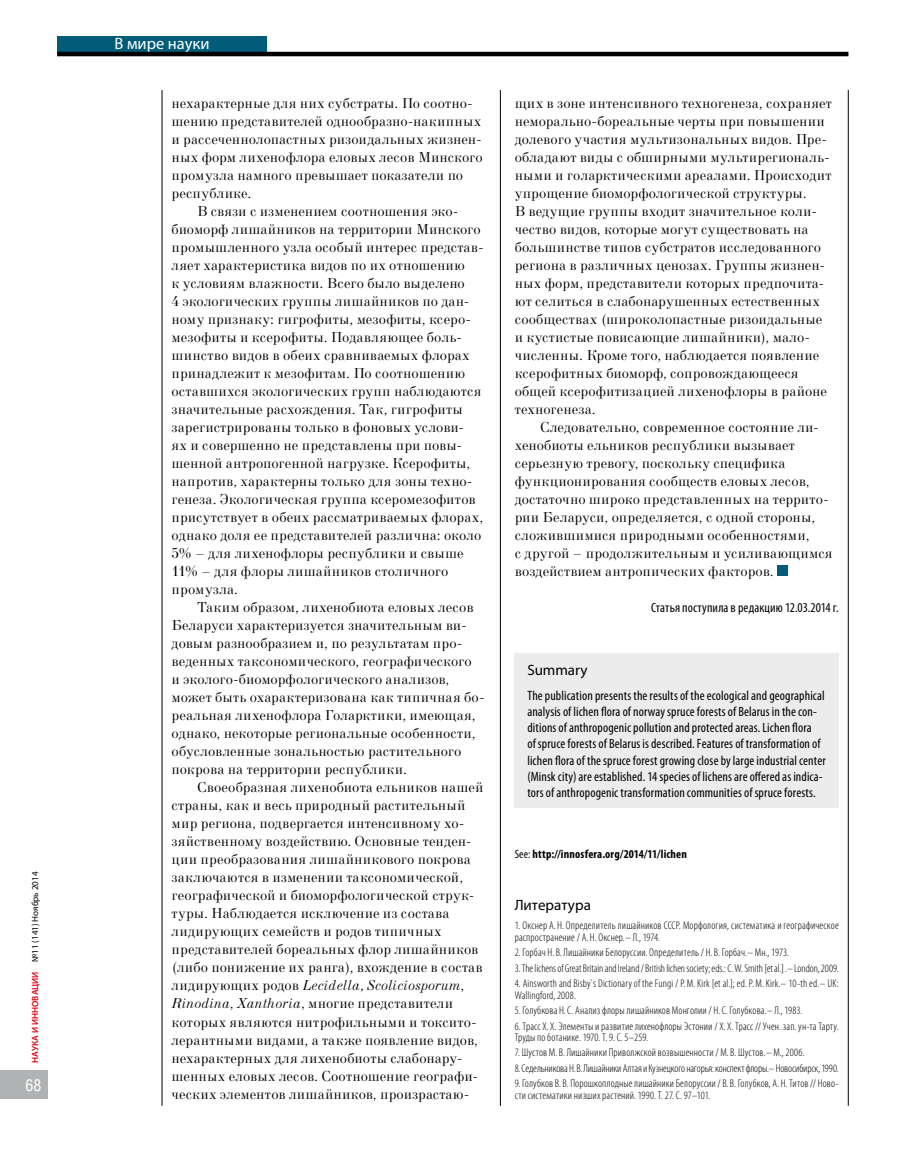
<style>
.page{position:relative;width:915px;height:1170px;background:#fff}
.page>*{position:absolute;margin:0;border:0;box-sizing:border-box;transform-origin:0 0}
.t1{font:16.5px "Myriad Pro";color:#fff}
.t2{font:16.5px "Helios Cond";color:#fff}
.t3{font:15px "Myriad Pro";color:#000}
.t4{font:14.25px/18px "New Standard C";letter-spacing:.005em;color:#000}
.t5{font:italic 14.25px "New Standard C";letter-spacing:.005em;color:#000}
.t6{font:condensed 13.5px/16.2px "Myriad Pro";letter-spacing:.01em;color:#000}
.t7{font:700 condensed 12px "Myriad Pro";letter-spacing:.015em;color:#000}
.t8{font:300 condensed 11.25px/11.2px "Myriad Pro";letter-spacing:.01em;color:#000}
.t9{font:300 condensed 11.25px "Myriad Pro";letter-spacing:-.01em;color:#000}
.t10{font:9px "Myriad Pro";color:#000}
.s1{font-weight:600;color:#e3000f}
.s2{font-style:normal}
.s3{font-style:italic}
.s4{font-weight:400}
</style>
<div class="page">
<div style="left:57px;top:36px;width:210px;height:18px;background:#005c78"></div>
<div style="left:0;top:1069px;width:48px;height:29px;background:#b1b2b3"></div>
<hr style="left:847px;top:90px;width:1px;height:1015px;background:#000">
<hr style="left:162px;top:90px;width:1px;height:1015px;background:#000">
<hr style="left:500px;top:90px;width:1px;height:1015px;background:#000">
<hr style="left:57px;top:52px;width:791px;height:4px;background:#000">
<hr style="left:914px;top:0;width:1px;height:1169px;background:#9a1915">
<div style="left:776px;top:565px;width:11px;height:11px;background:#005c78"></div>
<div style="left:514px;top:653px;width:324px;height:154px;background:#ececed"></div>
<p class="t10" style="left:30px;top:1062px;width:192px;rotate:-90deg"><span class="s1">НАУКА И ИННОВАЦИИ</span> №11 (141) Ноябрь 2014</p>
<p class="t2" style="left:25px;top:1074px;width:17px">68</p>
<p class="t1" style="left:114px;top:35px;width:96px">В мире науки</p>
<p class="t4" style="left:171px;top:94px;width:303px">нехарактерные для них субстраты. По соотно-</p>
<p class="t4" style="left:171px;top:112px;width:311px">шению представителей однообразно-накипных</p>
<p class="t4" style="left:171px;top:130px;width:311px">и рассеченнолопастных ризоидальных жизнен-</p>
<p class="t4" style="left:171px;top:148px;width:313px">ных форм лихенофлора еловых лесов Минского</p>
<p class="t4" style="left:171px;top:166px;width:293px">промузла намного превышает показатели по</p>
<p class="t4" style="left:171px;top:184px;width:81px">республике.</p>
<p class="t4" style="left:197px;top:202px;width:263px">В связи с изменением соотношения эко-</p>
<p class="t4" style="left:171px;top:220px;width:311px">биоморф лишайников на территории Минского</p>
<p class="t4" style="left:171px;top:238px;width:314px">промышленного узла особый интерес представ-</p>
<p class="t4" style="left:171px;top:256px;width:295px">ляет характеристика видов по их отношению</p>
<p class="t4" style="left:171px;top:274px;width:295px">к условиям влажности. Всего было выделено</p>
<p class="t4" style="left:171px;top:292px;width:299px">4 экологических группы лишайников по дан-</p>
<p class="t4" style="left:171px;top:310px;width:301px">ному признаку: гигрофиты, мезофиты, ксеро-</p>
<p class="t4" style="left:171px;top:328px;width:292px">мезофиты и ксерофиты. Подавляющее боль-</p>
<p class="t4" style="left:171px;top:346px;width:299px">шинство видов в обеих сравниваемых флорах</p>
<p class="t4" style="left:171px;top:364px;width:295px">принадлежит к мезофитам. По соотношению</p>
<p class="t4" style="left:171px;top:382px;width:311px">оставшихся экологических групп наблюдаются</p>
<p class="t4" style="left:171px;top:400px;width:293px">значительные расхождения. Так, гигрофиты</p>
<p class="t4" style="left:171px;top:418px;width:294px">зарегистрированы только в фоновых услови-</p>
<p class="t4" style="left:171px;top:436px;width:292px">ях и совершенно не представлены при повы-</p>
<p class="t4" style="left:171px;top:454px;width:300px">шенной антропогенной нагрузке. Ксерофиты,</p>
<p class="t4" style="left:171px;top:472px;width:302px">напротив, характерны только для зоны техно-</p>
<p class="t4" style="left:171px;top:490px;width:305px">генеза. Экологическая группа ксеромезофитов</p>
<p class="t4" style="left:171px;top:508px;width:313px">присутствует в обеих рассматриваемых флорах,</p>
<p class="t4" style="left:171px;top:526px;width:311px">однако доля ее представителей различна: около</p>
<p class="t4" style="left:171px;top:544px;width:293px">5% – для лихенофлоры республики и свыше</p>
<p class="t4" style="left:171px;top:562px;width:278px">11% – для флоры лишайников столичного</p>
<p class="t4" style="left:171px;top:580px;width:68px">промузла.</p>
<p class="t4" style="left:197px;top:598px;width:278px">Таким образом, лихенобиота еловых лесов</p>
<p class="t4" style="left:171px;top:616px;width:296px">Беларуси характеризуется значительным ви-</p>
<p class="t4" style="left:171px;top:634px;width:292px">довым разнообразием и, по результатам про-</p>
<p class="t4" style="left:171px;top:652px;width:301px">веденных таксономического, географического</p>
<p class="t4" style="left:171px;top:670px;width:279px">и эколого-биоморфологического анализов,</p>
<p class="t4" style="left:171px;top:688px;width:314px">может быть охарактеризована как типичная бо-</p>
<p class="t4" style="left:171px;top:706px;width:305px">реальная лихенофлора Голарктики, имеющая,</p>
<p class="t4" style="left:171px;top:724px;width:305px">однако, некоторые региональные особенности,</p>
<p class="t4" style="left:171px;top:742px;width:291px">обусловленные зональностью растительного</p>
<p class="t4" style="left:171px;top:760px;width:237px">покрова на территории республики.</p>
<p class="t4" style="left:197px;top:778px;width:288px">Своеобразная лихенобиота ельников нашей</p>
<p class="t4" style="left:171px;top:796px;width:295px">страны, как и весь природный растительный</p>
<p class="t4" style="left:171px;top:814px;width:294px">мир региона, подвергается интенсивному хо-</p>
<p class="t4" style="left:171px;top:832px;width:301px">зяйственному воздействию. Основные тенден-</p>
<p class="t4" style="left:171px;top:850px;width:300px">ции преобразования лишайникового покрова</p>
<p class="t4" style="left:171px;top:868px;width:293px">заключаются в изменении таксономической,</p>
<p class="t4" style="left:171px;top:886px;width:304px">географической и биоморфологической струк-</p>
<p class="t4" style="left:171px;top:904px;width:279px">туры. Наблюдается исключение из состава</p>
<p class="t4" style="left:171px;top:922px;width:272px">лидирующих семейств и родов типичных</p>
<p class="t4" style="left:171px;top:940px;width:308px">представителей бореальных флор лишайников</p>
<p class="t4" style="left:171px;top:958px;width:313px">(либо понижение их ранга), вхождение в состав</p>
<p class="t5" style="left:171px;top:977px;width:294px"><span class="s2">лидирующих родов</span> Lecidella<span class="s2">,</span> Scoliciosporum<span class="s2">,</span></p>
<p class="t4" style="left:171px;top:994px;width:283px"><span class="s3">Rinodina</span>, <span class="s3">Xanthoria</span>, многие представители</p>
<p class="t4" style="left:171px;top:1012px;width:307px">которых являются нитрофильными и токсито-</p>
<p class="t4" style="left:171px;top:1030px;width:308px">лерантными видами, а также появление видов,</p>
<p class="t4" style="left:171px;top:1048px;width:292px">нехарактерных для лихенобиоты слабонару-</p>
<p class="t4" style="left:171px;top:1066px;width:308px">шенных еловых лесов. Соотношение географи-</p>
<p class="t4" style="left:171px;top:1084px;width:299px">ческих элементов лишайников, произрастаю-</p>
<p class="t4" style="left:514px;top:94px;width:319px">щих в зоне интенсивного техногенеза, сохраняет неморально-бореальные черты при повышении долевого участия мультизональных видов. Пре&shy;обладают виды с обширными мультирегиональ&shy;ными и голарктическими ареалами. Происходит упрощение биоморфологической структуры.<br>В ведущие группы входит значительное коли&shy;чество видов, которые могут существовать на большинстве типов субстратов исследованного региона в различных ценозах. Группы жизнен&shy;ных форм, представители которых предпочита&shy;ют селиться в слабонарушенных естественных сообществах (широколопастные ризоидальные и кустистые повисающие лишайники), мало&shy;численны. Кроме того, наблюдается появление ксерофитных биоморф, сопровождающееся общей ксерофитизацией лихенофлоры в районе техногенеза.</p>
<p class="t4" style="left:514px;top:418px;width:319px;text-indent:26px">Следовательно, современное состояние ли&shy;хенобиоты ельников республики вызывает серьезную тревогу, поскольку специфика функционирования сообществ еловых лесов, достаточно широко представленных на террито&shy;рии Беларуси, определяется, с одной стороны, сложившимися природными особенностями,<br>с другой – продолжительным и усиливающимся воздействием антропических факторов.</p>
<p class="t6" style="left:651px;top:600px;width:189px">Статья поступила в редакцию 12.03.2014 г.</p>
<p class="t3" style="left:527px;top:662px;width:62px">Summary</p>
<p class="t6" style="left:527px;top:687px;width:299px">The publication presents the results of the ecological and geographical analysis of lichen flora of norway spruce forests of Belarus in the con&shy;ditions of anthropogenic pollution and protected areas. Lichen flora<br>of spruce forests of Belarus is described. Features of transformation of lichen flora of the spruce forest growing close by large industrial center (Minsk city) are established. 14 species of lichens are offered as indica&shy;tors of anthropogenic transformation communities of spruce forests.</p>
<p class="t7" style="left:514px;top:847px;width:174px"><span class="s4">See:</span> http://innosfera.org/2014/11/lichen</p>
<p class="t3" style="left:514px;top:896px;width:78px">Литература</p>
<p class="t8" style="left:514px;top:920px;width:325px">1. Окснер А. Н. Определитель лишайников СССР. Морфология, систематика игеографическое распространение / А. Н. Окснер.– Л., 1974.</p>
<p class="t8" style="left:514px;top:947px;width:276px">2. Горбач Н.В.Лишайники Белоруссии. Определитель / Н.В.Горбач.– Мн., 1973.</p>
<p class="t8" style="left:514px;top:962px;width:325px">3. The lichens of Great Britain and Ireland / British lichen society; eds.: С.W.Smith [et al.] .– London, 2009.</p>
<p class="t8" style="left:514px;top:978px;width:325px">4. Ainsworth and Bisby`s Dictionary of the Fungi / P.M.Kirk [et al.]; ed. P.M.Kirk.– 10-th ed.– UK:<br>Wallingford, 2008.</p>
<p class="t8" style="left:514px;top:1004px;width:289px">5. Голубкова Н.С. Анализ флоры лишайников Монголии / Н.С.Голубкова.– Л., 1983.</p>
<p class="t8" style="left:514px;top:1020px;width:325px">6. ТрассХ.Х.Элементы иразвитие лихенофлоры Эстонии / Х.Х.Трасс // Учен. зап. ун-та Тарту.<br>Труды по ботанике. 1970. Т. 9. С. 5–259.</p>
<p class="t8" style="left:514px;top:1047px;width:291px">7. Шустов М.В.Лишайники Приволжской возвышенности / М.В. Шустов.– М., 2006.</p>
<p class="t9" style="left:514px;top:1061px;width:325px">8. СедельниковаН.В.Лишайники Алтая иКузнецкого нагорья: конспект флоры.– Новосибирск, 1990.</p>
<p class="t8" style="left:514px;top:1078px;width:325px">9. ГолубковВ.В. Порошкоплодные лишайники Белоруссии / В.В.Голубков, А. Н.Титов // Ново&shy;сти систематики низших растений. 1990. Т. 27. С. 97–101.</p>
</div>
